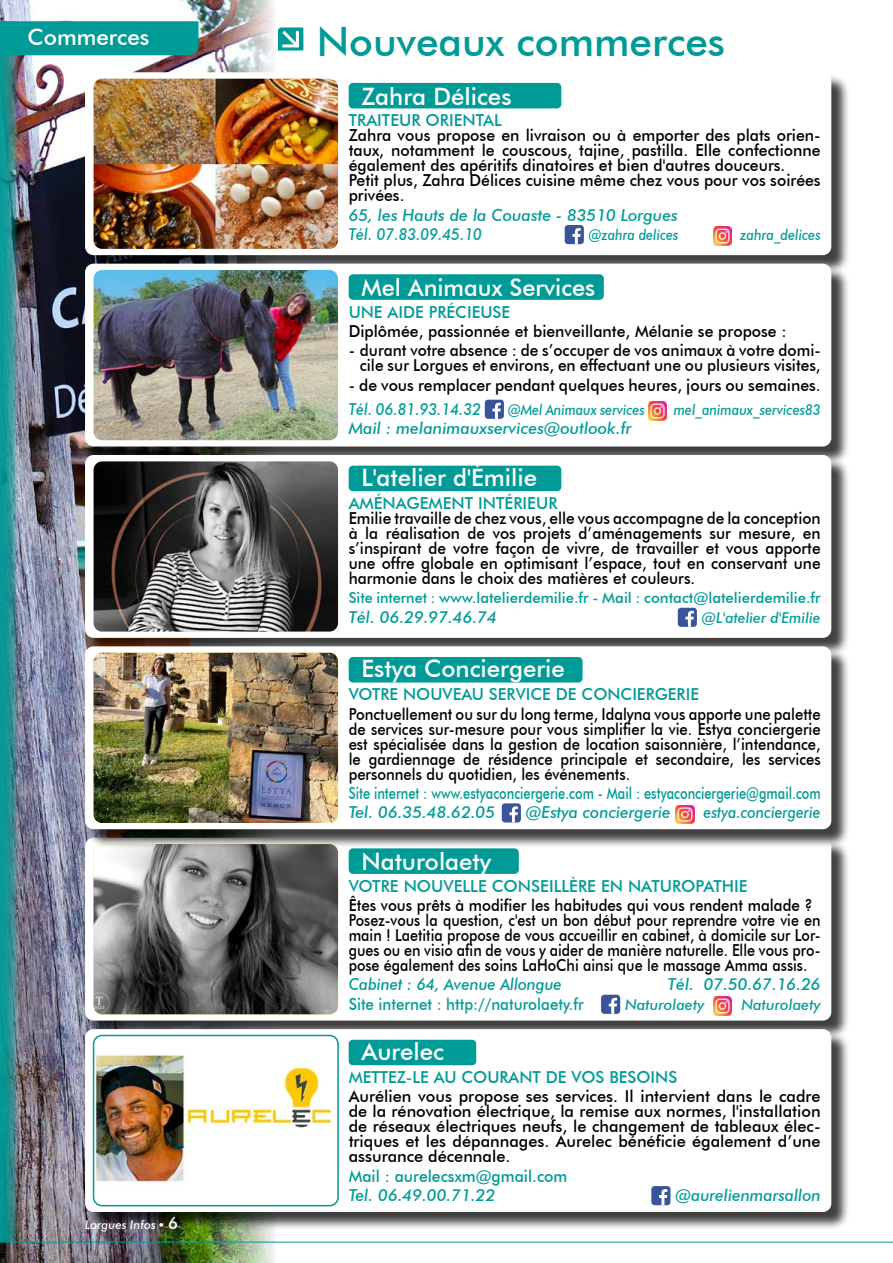
<style>
.page{position:relative;width:893px;height:1263px;background:#fff}
.page>*{position:absolute;margin:0;border:0;box-sizing:border-box;transform-origin:0 0}
.t1{font:500 40.5px "Futura BT";color:#009b97}
.t2{font:500 24px "Futura BT";color:#fff}
.t3{font:500 22.5px "Futura BT";color:#fff}
.t4{font:500 16.5px/15px "Futura BT";color:#000;scale:.96 1}
.t5{font:500 16.5px/15px "Futura BT";color:#000;scale:.92 1}
.t6{font:500 16.5px/15px "Futura BT";color:#000;text-align:justify;scale:.9 1}
.t7{font:500 16.5px/15px "Futura BT";color:#000;text-align:justify;scale:.94 1}
.t8{font:500 16.5px/15px "Futura BT";color:#000;text-align:justify}
.t9{font:italic 500 16.5px/19.2px "Futura BT";color:#039c98}
.t10{font:500 16.5px "Futura BT";color:#009b97}
.t11{font:500 16.5px "Futura BT";color:#009b97;scale:.78 1}
.t12{font:500 16.5px "Futura BT";color:#039c98;scale:.92 1}
.t13{font:italic 500 16.5px "Futura BT";color:#009b97;scale:.94 1}
.t14{font:500 16.5px "Futura BT";color:#009b97;scale:.96 1}
.t15{font:italic 500 16.5px "Futura BT";color:#039c98;scale:.9 1}
.t16{font:italic 500 16.5px "Futura BT";color:#039c98;scale:.88 1}
.t17{font:500 16.5px "Futura BT";color:#fff}
.t18{font:500 15px "Futura BT";color:#009b97;scale:.96 1}
.t19{font:italic 500 15px "Futura BT";color:#039c98}
.t20{font:italic 500 15px "Futura BT";color:#039c98;scale:.88 1}
.t21{font:italic 500 15px "Futura BT";color:#039c98;scale:.87 1}
.t22{font:italic 500 12px "Futura BT";color:#fff}
.s1{color:#009b97}
</style>
<div class="page">
<img style="left:0;top:0;width:276px;height:1263px">
<div style="left:87px;top:839px;width:763px;height:201px;background:#000;opacity:.75"></div>
<div style="left:85px;top:838px;width:746px;height:182px;background:#fff;border-radius:9px"></div>
<img style="left:198px;top:848px;width:140px;height:166px">
<div style="left:601px;top:995px;width:19px;height:19px;background:#395499;border-radius:3px"></div>
<svg style="left:609px;top:998px;width:8px;height:16px"></svg>
<img style="left:713px;top:996px;width:19px;height:19px">
<div style="left:349px;top:848px;width:170px;height:26px;background:#009b97;border-radius:4px"></div>
<div style="left:87px;top:74px;width:763px;height:200px;background:#000;opacity:.75"></div>
<div style="left:85px;top:72px;width:746px;height:183px;background:#fff;border-radius:9px"></div>
<img style="left:198px;top:79px;width:140px;height:170px">
<div style="left:565px;top:225px;width:19px;height:19px;background:#395499;border-radius:3px"></div>
<svg style="left:572px;top:228px;width:9px;height:16px"></svg>
<img style="left:713px;top:227px;width:19px;height:18px">
<div style="left:349px;top:83px;width:212px;height:25px;background:#009b97;border-radius:4px"></div>
<div style="left:87px;top:265px;width:763px;height:201px;background:#000;opacity:.75"></div>
<div style="left:85px;top:264px;width:746px;height:182px;background:#fff;border-radius:9px"></div>
<img style="left:198px;top:270px;width:140px;height:170px">
<div style="left:485px;top:400px;width:19px;height:19px;background:#395499;border-radius:3px"></div>
<svg style="left:492px;top:403px;width:9px;height:16px"></svg>
<img style="left:648px;top:401px;width:19px;height:19px">
<div style="left:349px;top:274px;width:255px;height:26px;background:#009b97;border-radius:4px"></div>
<div style="left:87px;top:457px;width:763px;height:200px;background:#000;opacity:.75"></div>
<div style="left:85px;top:455px;width:746px;height:183px;background:#fff;border-radius:9px"></div>
<img style="left:198px;top:461px;width:140px;height:171px">
<div style="left:678px;top:608px;width:19px;height:19px;background:#395499;border-radius:3px"></div>
<svg style="left:685px;top:611px;width:9px;height:16px"></svg>
<div style="left:349px;top:466px;width:212px;height:25px;background:#009b97;border-radius:4px"></div>
<div style="left:87px;top:1031px;width:763px;height:200px;background:#000;opacity:.75"></div>
<div style="left:85px;top:1029px;width:746px;height:183px;background:#fff;border-radius:9px"></div>
<img style="left:198px;top:1063px;width:134px;height:65px">
<div style="left:93px;top:1035px;width:246px;height:171px;border:2px solid #009995;border-radius:9px"></div>
<div style="left:651px;top:1186px;width:19px;height:19px;background:#395499;border-radius:3px"></div>
<svg style="left:659px;top:1189px;width:8px;height:16px"></svg>
<div style="left:349px;top:1040px;width:127px;height:25px;background:#009b97;border-radius:4px"></div>
<hr style="left:0;top:1242px;width:893px;height:1px;background:#039c98">
<img style="left:0;top:21px;width:198px;height:1221px">
<svg style="left:277px;top:27px;width:27px;height:24px"></svg>
<hr style="left:296px;top:31px;width:3px;height:16px;background:#fff">
<hr style="left:282px;top:44px;width:17px;height:3px;background:#fff">
<div style="left:87px;top:648px;width:763px;height:200px;background:#000;opacity:.75"></div>
<div style="left:85px;top:646px;width:746px;height:183px;background:#fff;border-radius:9px"></div>
<img style="left:94px;top:653px;width:244px;height:170px">
<div style="left:502px;top:803px;width:19px;height:19px;background:#395499;border-radius:3px"></div>
<svg style="left:509px;top:806px;width:9px;height:16px"></svg>
<img style="left:676px;top:805px;width:18px;height:19px">
<div style="left:349px;top:657px;width:234px;height:25px;background:#009b97;border-radius:4px"></div>
<h3 class="t3" style="left:28px;top:23px;width:123px">Commerces</h3>
<h1 class="t1" style="left:317px;top:17px;width:410px">Nouveaux commerces</h1>
<h2 class="t2" style="left:361px;top:82px;width:152px">Zahra Délices</h2>
<p class="t10" style="left:349px;top:110px;width:155px">TRAITEUR ORIENTAL</p>
<p class="t4" style="left:349px;top:128px;width:493px">Zahra vous propose en livraison ou à emporter des plats orien&shy;taux, notamment le couscous, tajine, pastilla. Elle confectionne également des apéritifs dinatoires et bien d'autres douceurs.<br>Petit plus, Zahra Délices cuisine même chez vous pour vos soirées privées.</p>
<p class="t9" style="left:349px;top:205px;width:331px">65, les Hauts de la Couaste - 83510 Lorgues<br>Tél. 07.83.09.45.10</p>
<p class="t21" style="left:589px;top:225px;width:105px">@zahra delices</p>
<p class="t20" style="left:740px;top:225px;width:93px">zahra_delices</p>
<h2 class="t2" style="left:361px;top:273px;width:235px">Mel Animaux Services</h2>
<p class="t10" style="left:349px;top:302px;width:163px">UNE AIDE PRÉCIEUSE</p>
<p class="t4" style="left:349px;top:323px;width:458px">Diplômée, passionnée et bienveillante, Mélanie se propose :</p>
<p class="t4" style="left:349px;top:343px;width:493px;text-align:right">- durant votre absence : de s’occuper de vos animaux à votre domi&shy;cile sur Lorgues et environs, en effectuant une ou plusieurs visites,</p>
<p class="t4" style="left:349px;top:377px;width:493px">- de vous remplacer pendant quelques heures, jours ou semaines.</p>
<p class="t15" style="left:349px;top:399px;width:149px">Tél. 06.81.93.14.32</p>
<p class="t21" style="left:508px;top:400px;width:159px">@Mel Animaux services</p>
<p class="t20" style="left:674px;top:400px;width:169px">mel_animaux_services83</p>
<p class="t9" style="left:349px;top:419px;width:285px">Mail : melanimauxservices@outlook.fr</p>
<h2 class="t2" style="left:361px;top:463px;width:177px">L'atelier d'Émilie</h2>
<p class="t10" style="left:349px;top:493px;width:210px">AMÉNAGEMENT INTÉRIEUR</p>
<p class="t7" style="left:349px;top:511px;width:504px">Emilie travaille de chez vous, elle vous accompagne de la conception à la réalisation de vos projets d’aménagements sur mesure, en s’inspirant de votre façon de vivre, de travailler et vous apporte une offre globale en optimisant l’espace, tout en conservant une harmonie dans le choix des matières et couleurs.</p>
<p class="t18" style="left:349px;top:589px;width:493px">Site internet : www.latelierdemilie.fr - Mail : contact@latelierdemilie.fr</p>
<p class="t9" style="left:349px;top:607px;width:150px">Tél. 06.29.97.46.74</p>
<p class="t19" style="left:702px;top:608px;width:121px">@L'atelier d'Emilie</p>
<h2 class="t2" style="left:361px;top:654px;width:205px">Estya Conciergerie</h2>
<p class="t10" style="left:349px;top:684px;width:352px">VOTRE NOUVEAU SERVICE DE CONCIERGERIE</p>
<p class="t6" style="left:349px;top:706px;width:526px">Ponctuellement ou sur du long terme, Idalyna vous apporte une palette de services sur-mesure pour vous simplifier la vie. Estya conciergerie est spécialisée dans la gestion de location saisonnière, l’intendance, le gardiennage de résidence principale et secondaire, les services personnels du quotidien, les événements.</p>
<p class="t11" style="left:349px;top:783px;width:607px">Site internet : www.estyaconciergerie.com - Mail : estyaconciergerie@gmail.com</p>
<p class="t9" style="left:349px;top:803px;width:148px">Tel. 06.35.48.62.05</p>
<p class="t9" style="left:526px;top:803px;width:147px">@Estya conciergerie</p>
<p class="t16" style="left:703px;top:802px;width:135px">estya.conciergerie</p>
<h2 class="t2" style="left:361px;top:847px;width:131px">Naturolaety</h2>
<p class="t10" style="left:349px;top:876px;width:400px">VOTRE NOUVELLE CONSEILLÈRE EN NATUROPATHIE</p>
<p class="t5" style="left:349px;top:897px;width:515px">Êtes vous prêts à modifier les habitudes qui vous rendent malade ?<br>Posez-vous la question, c'est un bon début pour reprendre votre vie en main ! Laetitia propose de vous accueillir en cabinet, à domicile sur Lor&shy;gues ou en visio afin de vous y aider de manière naturelle. Elle vous pro&shy;pose également des soins LaHoChi ainsi que le massage Amma assis.</p>
<p class="t13" style="left:349px;top:974px;width:228px">Cabinet : 64, Avenue Allongue</p>
<p class="t9" style="left:668px;top:975px;width:154px">Tél. 07.50.67.16.26</p>
<p class="t12" style="left:349px;top:994px;width:257px"><span class="s1">Site internet :</span> http://naturolaety.fr</p>
<p class="t19" style="left:625px;top:995px;width:81px">Naturolaety</p>
<p class="t19" style="left:741px;top:995px;width:81px">Naturolaety</p>
<h2 class="t2" style="left:361px;top:1037px;width:84px">Aurelec</h2>
<p class="t22" style="left:85px;top:1217px;width:72px">Lorgues Infos</p>
<p class="t17" style="left:159px;top:1213px;width:20px">■ 6</p>
<p class="t10" style="left:349px;top:1067px;width:330px">METTEZ-LE AU COURANT DE VOS BESOINS</p>
<p class="t8" style="left:349px;top:1089px;width:473px">Aurélien vous propose ses services. Il intervient dans le cadre de la rénovation électrique, la remise aux normes, l'installation de réseaux électriques neufs, le changement de tableaux élec&shy;triques et les dépannages. Aurelec bénéficie également d’une assurance décennale.</p>
<p class="t14" style="left:349px;top:1166px;width:229px">Mail : aurelecsxm@gmail.com</p>
<p class="t9" style="left:349px;top:1185px;width:148px">Tel. 06.49.00.71.22</p>
<p class="t9" style="left:675px;top:1185px;width:147px">@aurelienmarsallon</p>
</div>
